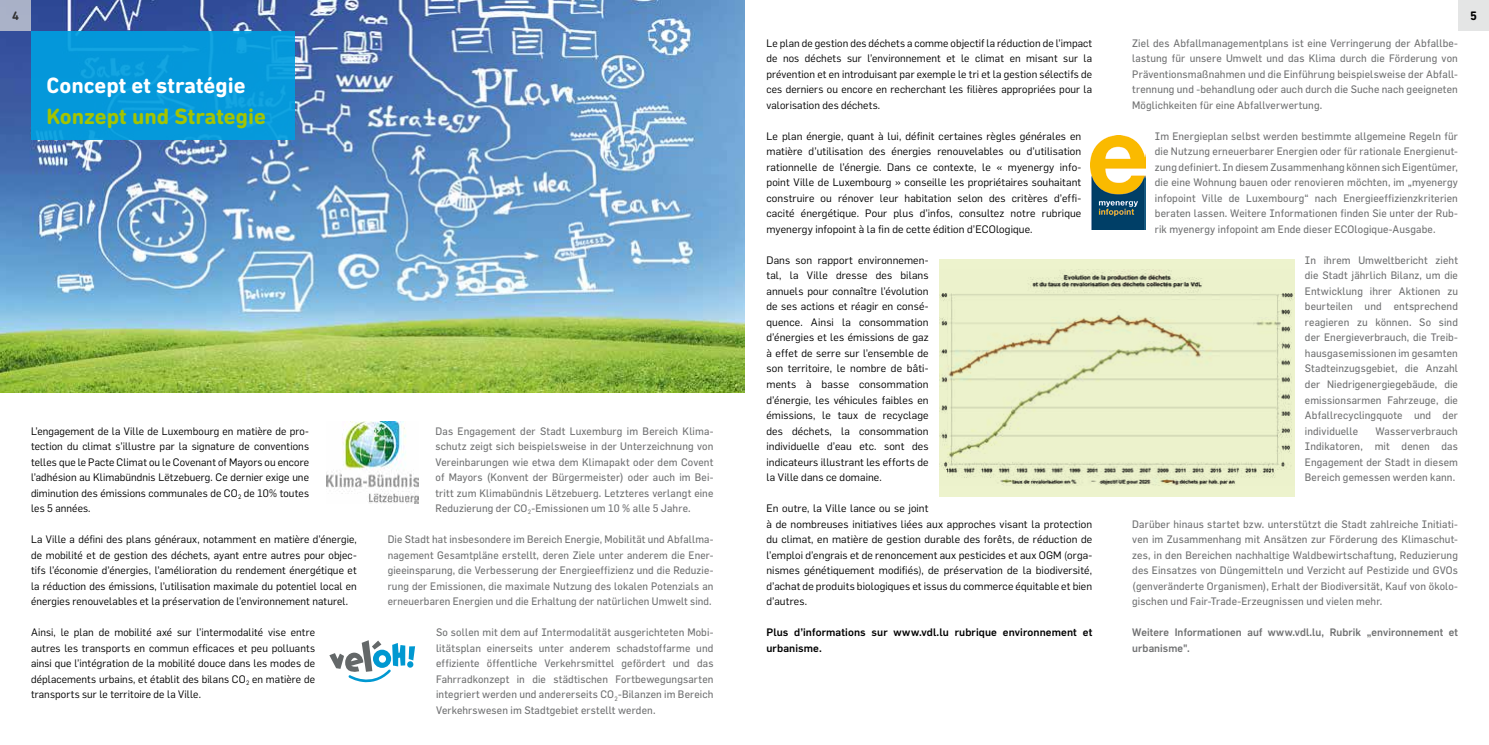
<style>
.page{position:relative;width:1489px;height:745px;background:#fff}
.page>*{position:absolute;margin:0;border:0;box-sizing:border-box;transform-origin:0 0}
.t1{font:700 22.5px "DIN Next Rounded LT Pro";color:#a4c400}
.t2{font:700 22.5px "DIN Next Rounded LT Pro";color:#fff}
.t3{font:700 12.5px "DIN Next Rounded LT Pro";color:#000}
.t4{font:10.62px/15.5px "Flama";letter-spacing:.01em;color:#000;text-align:justify}
.t5{font:10.62px/15.5px "Flama";letter-spacing:.015em;color:#707172;text-align:justify}
.t6{font:10.62px/15.5px "Flama";letter-spacing:.015em;color:#707172;text-align:justify;scale:.96 1}
.t7{font:500 10.62px/15.5px "Flama";letter-spacing:.01em;color:#707172}
.t8{font:500 10.62px/15.5px "Flama";letter-spacing:.01em;color:#000}
</style>
<div class="page">
<img style="left:0;top:0;width:744px;height:392px">
<div style="left:1457px;top:0;width:31px;height:31px;background:#e4e5e5"></div>
<div style="left:0;top:0;width:31px;height:31px;background:#aab2c8"></div>
<div style="left:31px;top:31px;width:264px;height:109px;background:#009ee0"></div>
<div style="left:939px;top:258px;width:355px;height:238px;background:#edf3cd"></div>
<img style="left:939px;top:269px;width:355px;height:216px">
<svg style="left:329px;top:640px;width:86px;height:43px"></svg>
<img style="left:326px;top:421px;width:92px;height:81px">
<div style="left:1088px;top:132px;width:59px;height:101px;background:linear-gradient(to right,#fff,#fff)"></div>
<img style="left:1090px;top:135px;width:55px;height:94px">
<p class="t3" style="left:12px;top:9px;width:8px">4</p>
<p class="t3" style="left:1469px;top:9px;width:8px">5</p>
<p class="t4" style="left:766px;top:34px;width:327px">Le plan de gestion des déchets a comme objectif la réduction de l’impact de nos déchets sur l’environnement et le climat en misant sur la prévention et en introduisant par exemple le tri et la gestion sélectifs de ces derniers ou encore en recherchant les filières appropriées pour la valorisation des déchets.</p>
<p class="t4" style="left:766px;top:127px;width:316px">Le plan énergie, quant à lui, définit certaines règles générales en matière d’utilisation des énergies renouvelables ou d’utilisation rationnelle de l’énergie. Dans ce contexte, le « myenergy info&shy;point Ville de Luxembourg » conseille les propriétaires souhaitant construire ou rénover leur habitation selon des critères d’effi&shy;cacité énergétique. Pour plus d’infos, consultez notre rubrique myenergy infopoint à la fin de cette édition d’ECOlogique.</p>
<p class="t4" style="left:766px;top:251px;width:164px">Dans son rapport environnemen&shy;tal, la Ville dresse des bilans annuels pour connaître l’évolution de ses actions et réagir en consé&shy;quence. Ainsi la consommation d’énergies et les émissions de gaz à effet de serre sur l’ensemble de son territoire, le nombre de bâti&shy;ments à basse consommation d’énergie, les véhicules faibles en émissions, le taux de recyclage des déchets, la consommation individuelle d’eau etc. sont des indicateurs illustrant les efforts de la Ville dans ce domaine.</p>
<p class="t4" style="left:766px;top:499px;width:327px;text-align:left">En outre, la Ville lance ou se joint<br>à de nombreuses initiatives liées aux approches visant la protection du climat, en matière de gestion durable des forêts, de réduction de l’emploi d’engrais et de renoncement aux pesticides et aux OGM (orga&shy;nismes génétiquement modifiés), de préservation de la biodiversité, d’achat de produits biologiques et issus du commerce équitable et bien d’autres.</p>
<p class="t8" style="left:766px;top:623px;width:327px">Plus d’informations sur www.vdl.lu rubrique environnement et urbanisme.</p>
<p class="t5" style="left:1132px;top:35px;width:327px">Ziel des Abfallmanagementplans ist eine Verringerung der Abfallbe&shy;lastung für unsere Umwelt und das Klima durch die Förderung von Präventionsmaßnahmen und die Einführung beispielsweise der Abfall&shy;trennung und -behandlung oder auch durch die Suche nach geeigneten Möglichkeiten für eine Abfallverwertung.</p>
<p class="t5" style="left:1154px;top:128px;width:304px">Im Energieplan selbst werden bestimmte allgemeine Regeln für die Nutzung erneuerbarer Energien oder für rationale Energienut&shy;zung definiert. In diesem Zusammenhang können sich Eigentümer, die eine Wohnung bauen oder renovieren möchten, im „myenergy infopoint Ville de Luxembourg“ nach Energieeffizienzkriterien beraten lassen. Weitere Informationen finden Sie unter der Rub&shy;rik myenergy infopoint am Ende dieser ECOlogique-Ausgabe.</p>
<p class="t5" style="left:1304px;top:252px;width:154px">In ihrem Umweltbericht zieht die Stadt jährlich Bilanz, um die Entwicklung ihrer Aktionen zu beurteilen und entsprechend reagieren zu können. So sind der Energieverbrauch, die Treib&shy;hausgasemissionen im gesamten Stadteinzugsgebiet, die Anzahl der Niedrigenergiegebäude, die emissionsarmen Fahrzeuge, die Abfallrecyclingquote und der individuelle</p>
<h1 class="t2" style="left:47px;top:72px;width:200px">Concept et stratégie</h1>
<h1 class="t1" style="left:47px;top:103px;width:221px">Konzept und Strategie</h1>
<p class="t4" style="left:31px;top:422px;width:279px">L’engagement de la Ville de Luxembourg en matière de pro&shy;tection du climat s’illustre par la signature de conventions telles que le Pacte Climat ou le Covenant of Mayors ou encore l’adhésion au Klimabündnis Lëtzebuerg. Ce dernier exige une diminution des émissions communales de CO<sub>2</sub> de 10% toutes les 5 années.</p>
<p class="t4" style="left:31px;top:530px;width:327px">La Ville a défini des plans généraux, notamment en matière d’énergie, de mobilité et de gestion des déchets, ayant entre autres pour objec&shy;tifs l’économie d’énergies, l’amélioration du rendement énergétique et la réduction des émissions, l’utilisation maximale du potentiel local en énergies renouvelables et la préservation de l’environnement naturel.</p>
<p class="t4" style="left:31px;top:623px;width:285px">Ainsi, le plan de mobilité axé sur l’intermodalité vise entre autres les transports en commun efficaces et peu polluants ainsi que l’intégration de la mobilité douce dans les modes de déplacements urbains, et établit des bilans CO<sub>2</sub> en matière de transports sur le territoire de la Ville.</p>
<p class="t5" style="left:435px;top:422px;width:279px">Das Engagement der Stadt Luxemburg im Bereich Klima&shy;schutz zeigt sich beispielsweise in der Unterzeichnung von Vereinbarungen wie etwa dem Klimapakt oder dem Covent of Mayors (Konvent der Bürgermeister) oder auch im Bei&shy;tritt zum Klimabündnis Lëtzebuerg. Letzteres verlangt eine Reduzierung der CO<sub>2</sub>-Emissionen um 10 % alle 5 Jahre.</p>
<p class="t6" style="left:388px;top:531px;width:341px">Die Stadt hat insbesondere im Bereich Energie, Mobilität und Abfallma&shy;nagement Gesamtpläne erstellt, deren Ziele unter anderem die Ener&shy;gieeinsparung, die Verbesserung der Energieeffizienz und die Reduzie&shy;rung der Emissionen, die maximale Nutzung des lokalen Potenzials an erneuerbaren Energien und die Erhaltung der natürlichen Umwelt sind.</p>
<p class="t5" style="left:436px;top:624px;width:279px">So sollen mit dem auf Intermodalität ausgerichteten Mobi&shy;litätsplan einerseits unter anderem schadstoffarme und effiziente öffentliche Verkehrsmittel gefördert und das Fahrradkonzept in die städtischen Fortbewegungsarten integriert werden und andererseits CO<sub>2</sub>-Bilanzen im Bereich Verkehrswesen im Stadtgebiet erstellt werden.</p>
<p class="t5" style="left:1304px;top:422px;width:154px;text-indent:70px">Wasserverbrauch Indikatoren, mit denen das Engagement der Stadt in diesem Bereich gemessen werden kann.</p>
<p class="t5" style="left:1132px;top:515px;width:327px">Darüber hinaus startet bzw. unterstützt die Stadt zahlreiche Initiati&shy;ven im Zusammenhang mit Ansätzen zur Förderung des Klimaschut&shy;zes, in den Bereichen nachhaltige Waldbewirtschaftung, Reduzierung des Einsatzes von Düngemitteln und Verzicht auf Pestizide und GVOs (genveränderte Organismen), Erhalt der Biodiversität, Kauf von ökolo&shy;gischen und Fair-Trade-Erzeugnissen und vielen mehr.</p>
<p class="t7" style="left:1132px;top:623px;width:327px">Weitere Informationen auf www.vdl.lu, Rubrik „environnement et urbanisme".</p>
</div>
